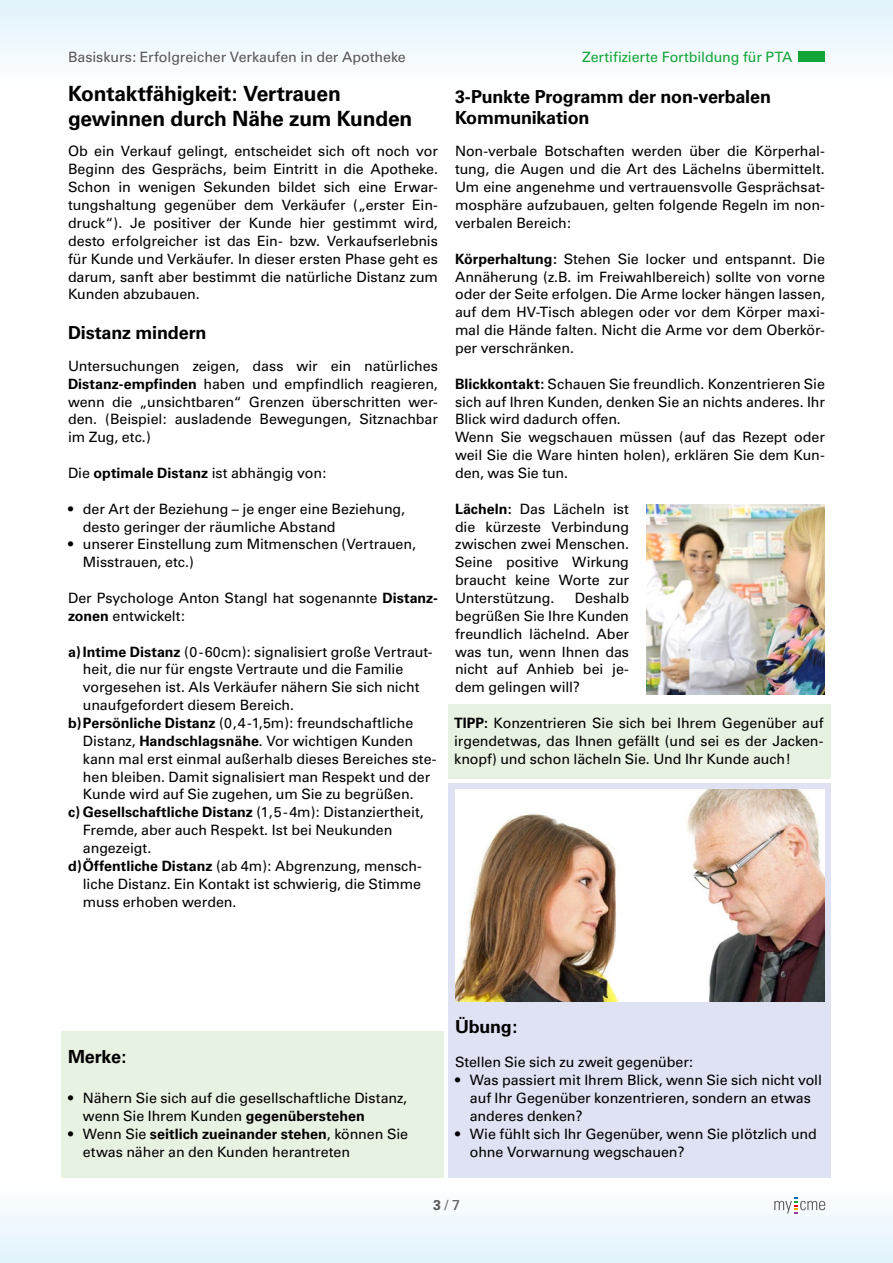
<style>
.page{position:relative;width:893px;height:1263px;background:#fff}
.page>*{position:absolute;margin:0;border:0;box-sizing:border-box;transform-origin:0 0}
.Überschrift_1{font:700 21px/25.2px "Univers";letter-spacing:-.015em;color:#000}
.Überschrift_2{font:700 18px/21.6px "Univers";letter-spacing:-.015em;color:#000}
.Mengentext{font:14.25px/17.9px "Univers";letter-spacing:-.005em;color:#000;text-align:justify}
.Aufzählungen{font:14.25px/17.9px "Univers";letter-spacing:-.005em;color:#000}
.t1{font:14.25px "Univers";letter-spacing:-.005em;color:#575756}
.t2{font:14.25px "Univers";letter-spacing:-.005em;color:#13a538}
.s1{font-weight:700}
</style>
<div class="page">
<div style="left:0;top:1182px;width:893px;height:81px;background:linear-gradient(to bottom,#fff,#e1f2fc)"></div>
<div style="left:0;top:0;width:893px;height:89px;background:linear-gradient(to right,#f0f9fe,#f0f8fe)"></div>
<div style="left:798px;top:51px;width:27px;height:11px;background:#13a538"></div>
<svg style="left:774px;top:1197px;width:51px;height:17px"></svg>
<div style="left:61px;top:1032px;width:383px;height:146px;background:#e8f2e3"></div>
<div style="left:449px;top:783px;width:382px;height:395px;background:#dee2f3"></div>
<div style="left:449px;top:704px;width:382px;height:75px;background:#e8f2e3"></div>
<img style="left:646px;top:504px;width:179px;height:190px">
<img style="left:455px;top:789px;width:370px;height:213px">
<p class="t1" style="left:68px;top:48px;width:339px">Basiskurs: Erfolgreicher Verkaufen in der Apotheke</p>
<p class="t2" style="left:582px;top:48px;width:212px">Zertifizierte Fortbildung für PTA</p>
<p class="Überschrift_1" style="left:68px;top:81px;width:346px">Kontaktfähigkeit: Vertrauen gewinnen durch Nähe zum Kunden</p>
<p class="Mengentext" style="left:68px;top:143px;width:371px">Ob ein Verkauf gelingt, entscheidet sich oft noch vor Beginn des Gesprächs, beim Eintritt in die Apotheke.<br>Schon in wenigen Sekunden bildet sich eine Erwar&shy;tungshaltung gegenüber dem Verkäufer („erster Ein&shy;druck“). Je positiver der Kunde hier gestimmt wird, desto erfolgreicher ist das Ein- bzw. Verkaufserlebnis für Kunde und Verkäufer. In dieser ersten Phase geht es darum, sanft aber bestimmt die natürliche Distanz zum Kunden abzubauen.</p>
<p class="Überschrift_2" style="left:68px;top:322px;width:140px">Distanz mindern</p>
<p class="Mengentext" style="left:68px;top:357px;width:371px">Untersuchungen zeigen, dass wir ein natürliches <span class="s1">Distanz-empfinden</span> haben und empfindlich reagieren, wenn die „unsichtbaren“ Grenzen überschritten wer&shy;den. (Beispiel: ausladende Bewegungen, Sitznachbar im Zug, etc.)</p>
<p class="Mengentext" style="left:68px;top:464px;width:260px">Die <span class="s1">optimale Distanz</span> ist abhängig von:</p>
<p class="Aufzählungen" style="left:83px;top:500px;width:324px;text-indent:-15px">• der Art der Beziehung – je enger eine Beziehung, desto geringer der räumliche Abstand</p>
<p class="Aufzählungen" style="left:83px;top:535px;width:335px;text-indent:-15px">• unserer Einstellung zum Mitmenschen (Vertrauen,<br>Misstrauen, etc.)</p>
<p class="Mengentext" style="left:68px;top:589px;width:371px">Der Psychologe Anton Stangl hat sogenannte <span class="s1">Distanz&shy;zonen</span> entwickelt:</p>
<p class="Aufzählungen" style="left:83px;top:643px;width:351px;text-indent:-15px"><span class="s1">a)Intime Distanz</span> (0-60cm): signalisiert große Vertraut&shy;heit, die nur für engste Vertraute und die Familie vorgesehen ist. Als Verkäufer nähern Sie sich nicht unaufgefordert diesem Bereich.</p>
<p class="Aufzählungen" style="left:83px;top:714px;width:355px;text-indent:-15px"><span class="s1">b)Persönliche Distanz</span> (0,4-1,5m): freundschaftliche Distanz, <span class="s1">Handschlagsnähe</span>. Vor wichtigen Kunden kann mal erst einmal außerhalb dieses Bereiches ste&shy;hen bleiben. Damit signalisiert man Respekt und der Kunde wird auf Sie zugehen, um Sie zu begrüßen.</p>
<p class="Aufzählungen" style="left:83px;top:803px;width:342px;text-indent:-15px"><span class="s1">c) Gesellschaftliche Distanz</span> (1,5-4m): Distanziertheit,<br>Fremde, aber auch Respekt. Ist bei Neukunden angezeigt.</p>
<p class="Aufzählungen" style="left:83px;top:857px;width:341px;text-align:justify;text-indent:-15px"><span class="s1">d)Öffentliche Distanz</span> (ab 4m): Abgrenzung, mensch&shy;liche Distanz. Ein Kontakt ist schwierig, die Stimme muss erhoben werden.</p>
<p class="Überschrift_2" style="left:455px;top:86px;width:317px">3-Punkte Programm der non-verbalen<br>Kommunikation</p>
<p class="Mengentext" style="left:455px;top:143px;width:371px">Non-verbale Botschaften werden über die Körperhal&shy;tung, die Augen und die Art des Lächelns übermittelt.<br>Um eine angenehme und vertrauensvolle Gesprächsat&shy;mosphäre aufzubauen, gelten folgende Regeln im non&shy;verbalen Bereich:</p>
<p class="Mengentext" style="left:455px;top:250px;width:371px"><span class="s1">Körperhaltung:</span> Stehen Sie locker und entspannt. Die Annäherung (z.B. im Freiwahlbereich) sollte von vorne oder der Seite erfolgen. Die Arme locker hängen lassen, auf dem HV-Tisch ablegen oder vor dem Körper maxi&shy;mal die Hände falten. Nicht die Arme vor dem Oberkör&shy;per verschränken.</p>
<p class="Mengentext" style="left:455px;top:375px;width:371px"><span class="s1">Blickkontakt:</span> Schauen Sie freundlich. Konzentrieren Sie sich auf Ihren Kunden, denken Sie an nichts anderes. Ihr Blick wird dadurch offen.</p>
<p class="Mengentext" style="left:455px;top:428px;width:371px">Wenn Sie wegschauen müssen (auf das Rezept oder weil Sie die Ware hinten holen), erklären Sie dem Kun&shy;den, was Sie tun.</p>
<p class="Mengentext" style="left:455px;top:500px;width:176px"><span class="s1">Lächeln:</span> Das Lächeln ist die kürzeste Verbindung zwischen zwei Menschen.<br>Seine positive Wirkung braucht keine Worte zur Unterstützung.</p>
<p class="Mengentext" style="left:455px;top:589px;width:176px;text-indent:120px">Deshalb begrüßen Sie Ihre Kunden freundlich lächelnd. Aber was tun, wenn Ihnen das nicht auf Anhieb bei je&shy;dem gelingen will?</p>
<p class="Mengentext" style="left:454px;top:714px;width:371px"><span class="s1">TIPP:</span> Konzentrieren Sie sich bei Ihrem Gegenüber auf irgendetwas, das Ihnen gefällt (und sei es der Jacken&shy;knopf) und schon lächeln Sie. Und Ihr Kunde auch!</p>
<p class="Überschrift_2" style="left:68px;top:1046px;width:60px">Merke:</p>
<p class="Aufzählungen" style="left:83px;top:1089px;width:326px;text-indent:-15px">• Nähern Sie sich auf die gesellschaftliche Distanz, wenn Sie Ihrem Kunden <span class="s1">gegenüberstehen</span></p>
<p class="Aufzählungen" style="left:83px;top:1125px;width:327px;text-indent:-15px">• Wenn Sie <span class="s1">seitlich zueinander stehen</span>, können Sie etwas näher an den Kunden herantreten</p>
<p class="Überschrift_2" style="left:455px;top:1016px;width:64px">Übung:</p>
<p class="Mengentext" style="left:455px;top:1053px;width:240px">Stellen Sie sich zu zweit gegenüber:</p>
<p class="Aufzählungen" style="left:470px;top:1071px;width:354px;text-indent:-15px">• Was passiert mit Ihrem Blick, wenn Sie sich nicht voll auf Ihr Gegenüber konzentrieren, sondern an etwas anderes denken?</p>
<p class="Aufzählungen" style="left:470px;top:1125px;width:348px;text-indent:-15px">• Wie fühlt sich Ihr Gegenüber, wenn Sie plötzlich und ohne Vorwarnung wegschauen?</p>
<p class="t1" style="left:433px;top:1196px;width:28px"><span class="s1">3</span> / 7</p>
</div>
